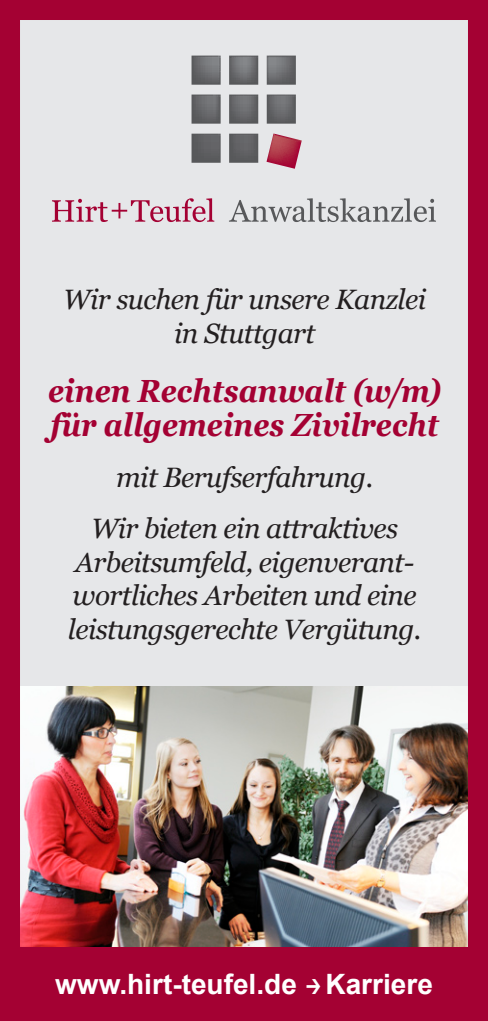
<style>
.page{position:relative;width:488px;height:1021px;background:#fff}
.page>*{position:absolute;margin:0;border:0;box-sizing:border-box;transform-origin:0 0}
.t1{font:italic 700 32px/33.6px "Georgia";color:#a40133;scale:.9 1}
.t2{font:italic 28px/33.6px "Georgia";letter-spacing:-.02em;color:#231f20;text-align:center}
.t3{font:700 28px "Arial";color:#fff}
.s1{font-family:"Engel";font-weight:500}
</style>
<div class="page">
<div style="left:0;top:0;width:488px;height:1020px;background:#e6e7e9"></div>
<svg style="left:52px;top:198px;width:162px;height:24px"></svg>
<svg style="left:229px;top:198px;width:207px;height:24px"></svg>
<svg style="left:266px;top:133px;width:36px;height:36px"></svg>
<svg style="left:191px;top:56px;width:29px;height:29px"></svg>
<svg style="left:229px;top:56px;width:29px;height:29px"></svg>
<svg style="left:267px;top:56px;width:29px;height:29px"></svg>
<svg style="left:191px;top:94px;width:29px;height:30px"></svg>
<svg style="left:229px;top:94px;width:29px;height:30px"></svg>
<svg style="left:267px;top:94px;width:29px;height:30px"></svg>
<svg style="left:191px;top:134px;width:29px;height:29px"></svg>
<svg style="left:229px;top:134px;width:29px;height:29px"></svg>
<img style="left:21px;top:687px;width:446px;height:260px">
<div style="left:0;top:947px;width:488px;height:72px;background:#a40133"></div>
<div style="left:0;top:0;width:488px;height:1020px;border:20px solid #a40133"></div>
<p class="t2" style="left:63px;top:282px;width:364px">Wir suchen für unsere Kanzlei in Stuttgart</p>
<p class="t1" style="left:48px;top:374px;width:438px">einen Rechtsanwalt (w/m) für allgemeines Zivilrecht</p>
<p class="t2" style="left:91px;top:451px;width:308px;line-height:51.2px">mit Berufserfahrung.<br>Wir bieten ein attraktives</p>
<p class="t2" style="left:68px;top:545px;width:355px;text-align:left">Arbeitsumfeld, eigenverant&shy;wortliches Arbeiten und eine leistungsgerechte Vergütung.</p>
<p class="t3" style="left:55px;top:968px;width:379px">www.hirt-teufel.de <span class="s1">&gt;</span>Karriere</p>
</div>
